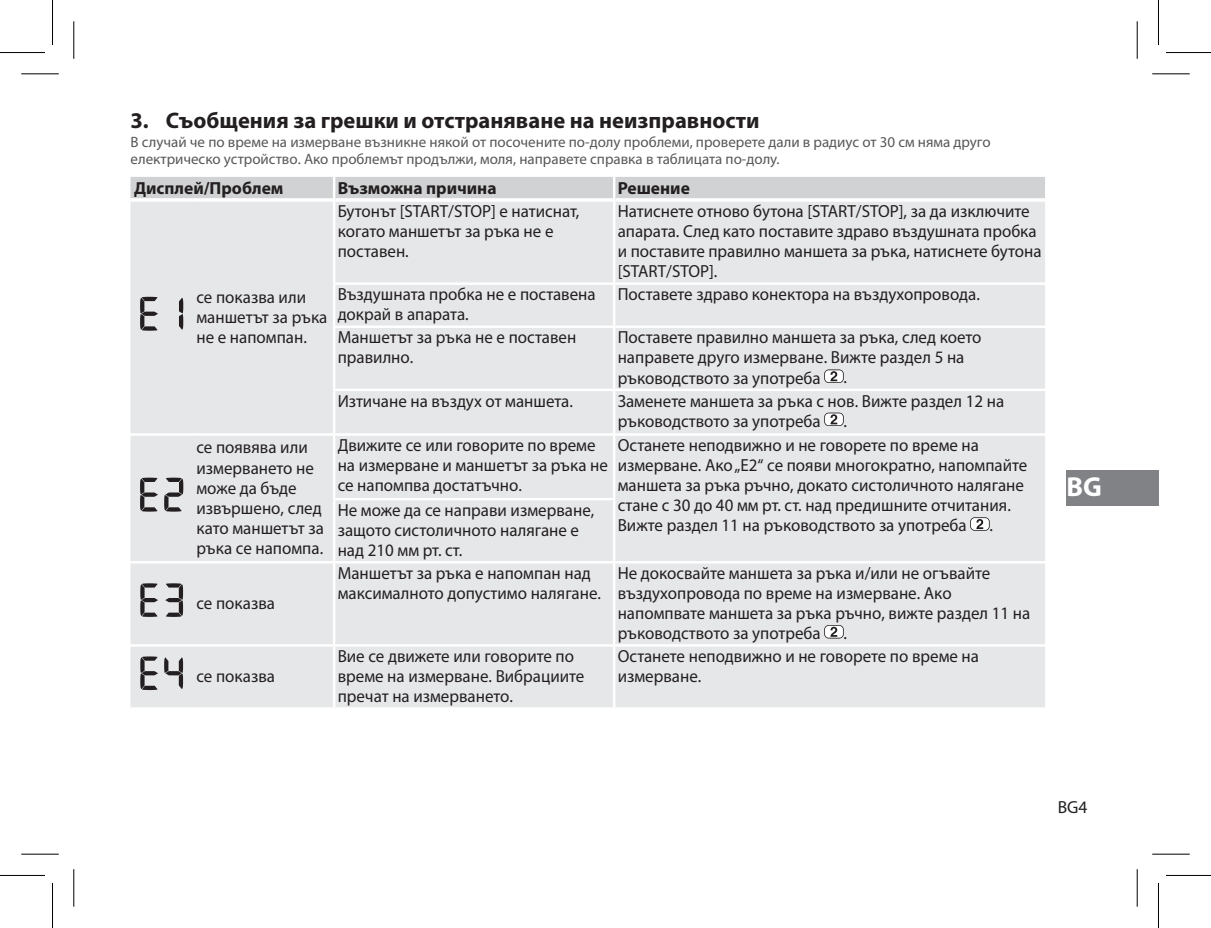
<style>
.page{position:relative;width:1211px;height:928px;background:#fff}
.page>*{position:absolute;margin:0;border:0;box-sizing:border-box;transform-origin:0 0}
.t1{font:700 27.5px "Myriad Pro";color:#fff}
.t2{font:700 22.5px "Myriad Pro";color:#231f20}
.t3{font:17.5px/20px "Myriad Pro";color:#231f20}
.t4{font:700 17.5px "Myriad Pro";color:#231f20}
.t5{font:15px/17.5px "Myriad Pro";color:#57585a}
</style>
<div class="page">
<div style="left:1066px;top:470px;width:92px;height:35px;background:#808285"></div>
<div style="left:130px;top:177px;width:915px;height:21px;background:#d1d2d4"></div>
<div style="left:130px;top:202px;width:915px;height:505px;background:#e6e7e9"></div>
<hr style="left:130px;top:198px;width:63px;height:4px;background:#f8f8f9">
<hr style="left:335px;top:198px;width:278px;height:4px;background:#f8f8f9">
<hr style="left:615px;top:198px;width:430px;height:4px;background:#f8f8f9">
<hr style="left:333px;top:177px;width:2px;height:23px;background:#fff">
<hr style="left:613px;top:177px;width:2px;height:23px;background:#fff">
<hr style="left:333px;top:282px;width:281px;height:3px;background:#fff">
<hr style="left:614px;top:282px;width:431px;height:3px;background:#fff">
<hr style="left:333px;top:325px;width:281px;height:3px;background:#fff">
<hr style="left:614px;top:325px;width:431px;height:3px;background:#fff">
<hr style="left:333px;top:388px;width:281px;height:3px;background:#fff">
<hr style="left:614px;top:388px;width:431px;height:3px;background:#fff">
<hr style="left:334px;top:433px;width:280px;height:2px;background:#fff">
<hr style="left:614px;top:433px;width:431px;height:2px;background:#fff">
<hr style="left:333px;top:497px;width:282px;height:3px;background:#fff">
<hr style="left:334px;top:560px;width:280px;height:3px;background:#fff">
<hr style="left:614px;top:560px;width:431px;height:3px;background:#fff">
<hr style="left:334px;top:644px;width:280px;height:2px;background:#fff">
<hr style="left:614px;top:644px;width:431px;height:2px;background:#fff">
<hr style="left:613px;top:200px;width:2px;height:82px;background:#fff">
<hr style="left:613px;top:285px;width:2px;height:40px;background:#fff">
<hr style="left:613px;top:328px;width:2px;height:60px;background:#fff">
<hr style="left:613px;top:391px;width:2px;height:42px;background:#fff">
<hr style="left:613px;top:435px;width:2px;height:62px;background:#fff">
<hr style="left:613px;top:500px;width:2px;height:60px;background:#fff">
<hr style="left:613px;top:563px;width:2px;height:81px;background:#fff">
<hr style="left:613px;top:646px;width:2px;height:61px;background:#fff">
<hr style="left:333px;top:200px;width:2px;height:82px;background:#fff">
<hr style="left:333px;top:285px;width:2px;height:40px;background:#fff">
<hr style="left:333px;top:328px;width:2px;height:60px;background:#fff">
<hr style="left:333px;top:391px;width:2px;height:42px;background:#fff">
<hr style="left:130px;top:433px;width:63px;height:2px;background:#fff">
<hr style="left:193px;top:433px;width:141px;height:2px;background:#fff">
<hr style="left:333px;top:435px;width:2px;height:62px;background:#fff">
<hr style="left:333px;top:500px;width:2px;height:60px;background:#fff">
<hr style="left:130px;top:560px;width:63px;height:3px;background:#fff">
<hr style="left:193px;top:560px;width:141px;height:3px;background:#fff">
<hr style="left:333px;top:563px;width:2px;height:81px;background:#fff">
<hr style="left:130px;top:644px;width:63px;height:2px;background:#fff">
<hr style="left:193px;top:644px;width:141px;height:2px;background:#fff">
<hr style="left:333px;top:646px;width:2px;height:61px;background:#fff">
<svg style="left:140px;top:296px;width:18px;height:34px"></svg>
<svg style="left:179px;top:297px;width:4px;height:32px"></svg>
<svg style="left:824px;top:369px;width:19px;height:13px"></svg>
<svg style="left:824px;top:412px;width:19px;height:13px"></svg>
<svg style="left:140px;top:477px;width:18px;height:34px"></svg>
<svg style="left:164px;top:477px;width:19px;height:34px"></svg>
<svg style="left:970px;top:517px;width:19px;height:13px"></svg>
<svg style="left:140px;top:583px;width:18px;height:33px"></svg>
<svg style="left:165px;top:583px;width:18px;height:33px"></svg>
<svg style="left:824px;top:625px;width:19px;height:13px"></svg>
<svg style="left:140px;top:656px;width:18px;height:33px"></svg>
<svg style="left:164px;top:657px;width:19px;height:31px"></svg>
<hr style="left:21px;top:73px;width:38px;height:1px;background:#000">
<hr style="left:1152px;top:73px;width:37px;height:1px;background:#000">
<hr style="left:21px;top:853px;width:38px;height:1px;background:#000">
<hr style="left:1152px;top:853px;width:37px;height:1px;background:#000">
<hr style="left:73px;top:21px;width:1px;height:38px;background:#000">
<hr style="left:73px;top:868px;width:1px;height:38px;background:#000">
<hr style="left:1136px;top:21px;width:1px;height:38px;background:#000">
<hr style="left:1136px;top:868px;width:1px;height:38px;background:#000">
<hr style="left:0;top:52px;width:45px;height:1px;background:#000">
<hr style="left:1166px;top:52px;width:45px;height:1px;background:#000">
<hr style="left:0;top:874px;width:45px;height:1px;background:#000">
<hr style="left:1166px;top:874px;width:45px;height:1px;background:#000">
<hr style="left:52px;top:0;width:1px;height:45px;background:#000">
<hr style="left:52px;top:882px;width:1px;height:45px;background:#000">
<hr style="left:1158px;top:0;width:1px;height:45px;background:#000">
<hr style="left:1158px;top:882px;width:1px;height:45px;background:#000">
<p class="t2" style="left:130px;top:106px;width:630px">3. Съобщения за грешки и отстраняване на неизправности</p>
<p class="t5" style="left:130px;top:133px;width:861px">В случай че по време на измерване възникне някой от посочените по-долу проблеми, проверете дали в радиус от 30 см няма друго електрическо устройство. Ако проблемът продължи, моля, направете справка в таблицата по-долу.</p>
<p class="t4" style="left:134px;top:176px;width:151px">Дисплей/Проблем</p>
<p class="t4" style="left:338px;top:176px;width:160px">Възможна причина</p>
<p class="t4" style="left:617px;top:176px;width:74px">Решение</p>
<p class="t3" style="left:196px;top:286px;width:133px">се показва или маншетът за ръка не е напомпан.</p>
<p class="t3" style="left:338px;top:201px;width:243px">Бутонът [START/STOP] е натиснат, когато маншетът за ръка не е поставен.</p>
<p class="t3" style="left:617px;top:201px;width:425px">Натиснете отново бутона [START/STOP], за да изключите апарата. След като поставите здраво въздушната пробка и поставите правилно маншета за ръка, натиснете бутона [START/STOP].</p>
<p class="t3" style="left:338px;top:284px;width:259px">Въздушната пробка не е поставена докрай в апарата.</p>
<p class="t3" style="left:617px;top:284px;width:364px">Поставете здраво конектора на въздухопровода.</p>
<p class="t3" style="left:338px;top:327px;width:240px">Маншетът за ръка не е поставен правилно.</p>
<p class="t3" style="left:617px;top:327px;width:365px">Поставете правилно маншета за ръка, след което направете друго измерване. Вижте раздел 5 на ръководството за употреба</p>
<p class="t3" style="left:843px;top:367px;width:5px">.</p>
<p class="t3" style="left:338px;top:390px;width:237px">Изтичане на въздух от маншета.</p>
<p class="t3" style="left:617px;top:390px;width:388px">Заменете маншета за ръка с нов. Вижте раздел 12 на ръководството за употреба</p>
<p class="t3" style="left:843px;top:410px;width:5px">.</p>
<p class="t3" style="left:196px;top:437px;width:129px">се появява или измерването не може да бъде извършено, след като маншетът за ръка се напомпа.</p>
<p class="t3" style="left:338px;top:435px;width:272px">Движите се или говорите по време на измерване и маншетът за ръка не се напомпва достатъчно.</p>
<p class="t3" style="left:617px;top:435px;width:411px">Останете неподвижно и не говорете по време на измерване. Ако „E2“ се появи многократно, напомпайте маншета за ръка ръчно, докато систоличното налягане стане с 30 до 40 мм рт. ст. над предишните отчитания.<br>Вижте раздел 11 на ръководството за употреба</p>
<p class="t3" style="left:338px;top:499px;width:258px">Не може да се направи измерване, защото систоличното налягане е над 210 мм рт. ст.</p>
<p class="t3" style="left:989px;top:515px;width:5px">.</p>
<p class="t3" style="left:196px;top:592px;width:80px">се показва</p>
<p class="t3" style="left:196px;top:665px;width:80px">се показва</p>
<p class="t3" style="left:338px;top:562px;width:265px">Маншетът за ръка е напомпан над максималното допустимо налягане.</p>
<p class="t3" style="left:617px;top:562px;width:414px">Не докосвайте маншета за ръка и/или не огъвайте въздухопровода по време на измерване. Ако напомпвате маншета за ръка ръчно, вижте раздел 11 на ръководството за употреба</p>
<p class="t3" style="left:843px;top:622px;width:5px">.</p>
<p class="t3" style="left:338px;top:645px;width:248px">Вие се движете или говорите по време на измерване. Вибрациите пречат на измерването.</p>
<p class="t3" style="left:617px;top:645px;width:363px">Останете неподвижно и не говорете по време на измерване.</p>
<h1 class="t1" style="left:1066px;top:468px;width:37px">BG</h1>
<p class="t3" style="left:1057px;top:797px;width:31px">BG4</p>
</div>
